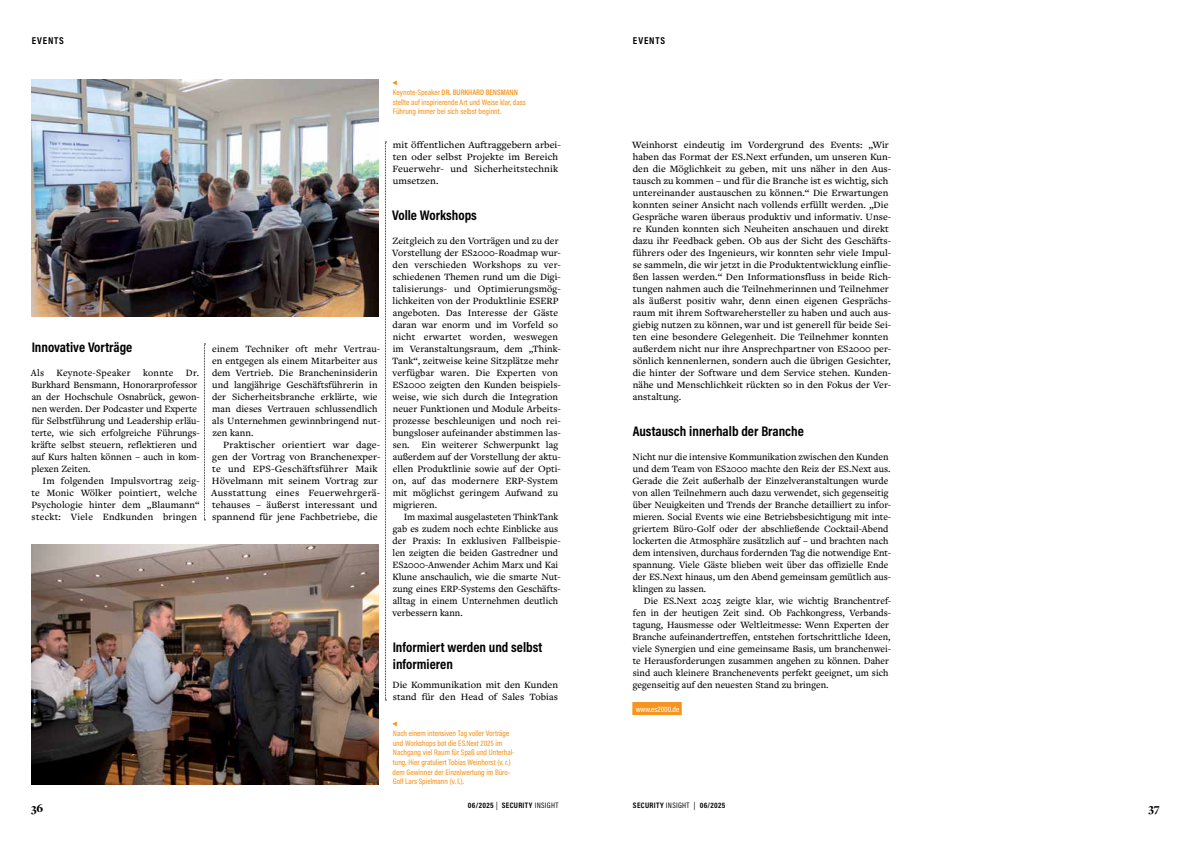
<style>
.page{position:relative;width:1191px;height:842px;background:#fff}
.page>*{position:absolute;margin:0;border:0;box-sizing:border-box;transform-origin:0 0}
.t1{font:700 14px/17px "Acumin Pro Cond";color:#000}
.t2{font:900 12px "Freight Disp";color:#000}
.t3{font:500 10px/12px "Freight Text Pro";letter-spacing:.005em;color:#000}
.t4{font:500 10px/12px "Freight Text Pro";letter-spacing:.005em;color:#000;scale:1.04 1}
.t5{font:500 10px/12px "Freight Text Pro";letter-spacing:.005em;color:#000;scale:1.06 1}
.t6{font:500 10px "Freight Text Pro";letter-spacing:.025em;color:#000}
.t7{font:700 10px "Acumin Pro Cond";letter-spacing:.085em;color:#000}
.t8{font:500 8px/9.6px "Acumin Pro Cond";color:#f7941e}
.t9{font:700 8px "Acumin Pro Cond";letter-spacing:.04em;color:#000}
.t10{font:500 8px "Acumin Pro Cond";color:#fff}
.s1{font-weight:600}
.s2{font-weight:400}
</style>
<div class="page">
<svg style="left:385px;top:142px;width:1px;height:559px"></svg>
<svg style="left:204px;top:344px;width:1px;height:177px"></svg>
<div style="left:632px;top:702px;width:49px;height:13px;background:#f7941e"></div>
<img style="left:31px;top:544px;width:347px;height:240px">
<svg style="left:392px;top:721px;width:5px;height:5px"></svg>
<svg style="left:392px;top:80px;width:5px;height:5px"></svg>
<img style="left:31px;top:79px;width:347px;height:237px">
<p class="t7" style="left:32px;top:34px;width:29px">Events</p>
<p class="t7" style="left:633px;top:34px;width:29px">Events</p>
<h1 class="t1" style="left:32px;top:338px;width:102px">Innovative Vorträge</h1>
<p class="t3" style="left:31px;top:366px;width:15px">Als</p>
<p class="t6" style="left:57px;top:366px;width:75px">Keynote-Speaker</p>
<p class="t3" style="left:143px;top:366px;width:32px">konnte</p>
<p class="t3" style="left:31px;top:366px;width:170px;text-indent:154px">Dr.<br>Burkhard Bensmann, Honorarprofessor an der Hochschule Osnabrück, gewon&shy;nen werden. Der Podcaster und Experte für Selbstführung und Leadership erläu&shy;terte, wie sich erfolgreiche Führungs&shy;kräfte selbst steuern, reflektieren und auf Kurs halten können – auch in kom&shy;plexen Zeiten.</p>
<p class="t3" style="left:31px;top:474px;width:170px;text-indent:11px">Im folgenden Impulsvortrag zeig&shy;te Monic Wölker pointiert, welche Psychologie hinter dem „Blaumann“ steckt: Viele Endkunden bringen</p>
<p class="t3" style="left:212px;top:342px;width:170px">einem Techniker oft mehr Vertrau&shy;en entgegen als einem Mitarbeiter aus dem Vertrieb. Die Brancheninsiderin und langjährige Geschäftsführerin in der Sicherheitsbranche erklärte, wie man dieses Vertrauen schlussendlich als Unternehmen gewinnbringend nut&shy;zen kann.</p>
<p class="t5" style="left:211px;top:438px;width:161px;text-indent:12px">Praktischer orientiert war dage&shy;gen der Vortrag von Branchenexper&shy;te und EPS-Geschäftsführer Maik Hövelmann mit seinem Vortrag zur Ausstattung eines Feuerwehrgerä&shy;tehauses – äußerst interessant und spannend für jene Fachbetriebe, die</p>
<p class="t8" style="left:393px;top:87px;width:135px">Keynote-Speaker <span class="s1">DR. BURKHARD BENSMANN </span>stellte auf inspirierende Art und Weise klar, dass<br>Führung immer bei sich selbst beginnt.</p>
<p class="t5" style="left:392px;top:138px;width:160px">mit öffentlichen Auftraggebern arbei&shy;ten oder selbst Projekte im Bereich<br>Feuerwehr- und Sicherheitstechnik umsetzen.</p>
<h1 class="t1" style="left:392px;top:206px;width:86px">Volle Workshops</h1>
<p class="t3" style="left:392px;top:234px;width:170px">Zeitgleich zu den Vorträgen und zu der Vorstellung der ES2000-Roadmap wur&shy;den verschieden Workshops zu ver&shy;schiedenen Themen rund um die Digi&shy;talisierungs- und Optimierungsmög&shy;lichkeiten von der Produktlinie ESERP angeboten. Das Interesse der Gäste daran war enorm und im Vorfeld so nicht erwartet worden, weswegen im Veranstaltungsraum, dem „Think-Tank“, zeitweise keine Sitzplätze mehr verfügbar waren. Die Experten von ES2000 zeigten den Kunden beispiels&shy;weise, wie sich durch die Integration neuer Funktionen und Module Arbeits&shy;prozesse beschleunigen und noch rei&shy;bungsloser aufeinander abstimmen las&shy;sen. Ein weiterer Schwerpunkt lag außerdem auf der Vorstellung der aktu&shy;ellen Produktlinie sowie auf der Opti&shy;on, auf das modernere ERP-System mit möglichst geringem Aufwand zu migrieren.</p>
<p class="t3" style="left:392px;top:510px;width:170px;text-indent:11px">Im maximal ausgelasteten ThinkTank gab es zudem noch echte Einblicke aus der Praxis: In exklusiven Fallbeispie&shy;len zeigten die beiden Gastredner und ES2000-Anwender Achim Marx und Kai Klune anschaulich, wie die smarte Nut&shy;zung eines ERP-Systems den Geschäfts&shy;alltag in einem Unternehmen deutlich verbessern kann.</p>
<h1 class="t1" style="left:393px;top:638px;width:151px">Informiert werden und selbst informieren</h1>
<p class="t4" style="left:392px;top:679px;width:161px">Die Kommunikation mit den Kunden stand für den Head of Sales Tobias</p>
<p class="t8" style="left:393px;top:728px;width:123px">Nach einem intensiven Tag voller Vorträge und Workshops bot die ES.Next 2025 im Nachgang viel Raum für Spaß und Unterhal&shy;tung. Hier gratuliert Tobias Weinhorst (v. r.) dem Gewinner der Einzelwertung im Büro-Golf Lars Spielmann (v. l.).</p>
<p class="t4" style="left:632px;top:138px;width:251px">Weinhorst eindeutig im Vordergrund des Events: „Wir haben das Format der ES.Next erfunden, um unseren Kun&shy;den die Möglichkeit zu geben, mit uns näher in den Aus&shy;tausch zu kommen – und für die Branche ist es wichtig, sich untereinander austauschen zu können.“ Die Erwartungen konnten seiner Ansicht nach vollends erfüllt werden. „Die Gespräche waren überaus produktiv und informativ. Unse&shy;re Kunden konnten sich Neuheiten anschauen und direkt dazu ihr Feedback geben. Ob aus der Sicht des Geschäfts&shy;führers oder des Ingenieurs, wir konnten sehr viele Impul&shy;se sammeln, die wir jetzt in die Produktentwicklung einflie&shy;ßen lassen werden.“ Den Informationsfluss in beide Rich&shy;tungen nahmen auch die Teilnehmerinnen und Teilnehmer als äußerst positiv wahr, denn einen eigenen Gesprächs&shy;raum mit ihrem Softwarehersteller zu haben und auch aus&shy;giebig nutzen zu können, war und ist generell für beide Sei&shy;ten eine besondere Gelegenheit. Die Teilnehmer konnten außerdem nicht nur ihre Ansprechpartner von ES2000 per&shy;sönlich kennenlernen, sondern auch die übrigen Gesichter, die hinter der Software und dem Service stehen. Kunden&shy;nähe und Menschlichkeit rückten so in den Fokus der Ver&shy;anstaltung.</p>
<h1 class="t1" style="left:632px;top:422px;width:173px">Austausch innerhalb der Branche</h1>
<p class="t3" style="left:632px;top:450px;width:260px">Nicht nur die intensive Kommunikation zwischen den Kunden und dem Team von ES2000 machte den Reiz der ES.Next aus.<br>Gerade die Zeit außerhalb der Einzelveranstaltungen wurde von allen Teilnehmern auch dazu verwendet, sich gegenseitig über Neuigkeiten und Trends der Branche detailliert zu infor&shy;mieren. Social Events wie eine Betriebsbesichtigung mit inte&shy;griertem Büro-Golf oder der abschließende Cocktail-Abend lockerten die Atmosphäre zusätzlich auf – und brachten nach dem intensiven, durchaus fordernden Tag die notwendige Ent&shy;spannung. Viele Gäste blieben weit über das offizielle Ende der ES.Next hinaus, um den Abend gemeinsam gemütlich aus&shy;klingen zu lassen.</p>
<p class="t3" style="left:632px;top:594px;width:260px;text-indent:11px">Die ES.Next 2025 zeigte klar, wie wichtig Branchentref&shy;fen in der heutigen Zeit sind. Ob Fachkongress, Verbands&shy;tagung, Hausmesse oder Weltleitmesse: Wenn Experten der Branche aufeinandertreffen, entstehen fortschrittliche Ideen, viele Synergien und eine gemeinsame Basis, um branchenwei&shy;te Herausforderungen zusammen angehen zu können. Daher sind auch kleinere Branchenevents perfekt geeignet, um sich gegenseitig auf den neuesten Stand zu bringen.</p>
<p class="t10" style="left:635px;top:704px;width:45px">www.es2000.de</p>
<p class="t9" style="left:468px;top:800px;width:92px">06/2025 <span class="s2">|</span> SECURITY <span class="s2">INSIGHT</span></p>
<p class="t9" style="left:633px;top:800px;width:94px">SECURITY <span class="s2">INSIGHT |</span> 06/2025</p>
<p class="t2" style="left:31px;top:802px;width:14px">36</p>
<p class="t2" style="left:1148px;top:802px;width:13px">37</p>
</div>
